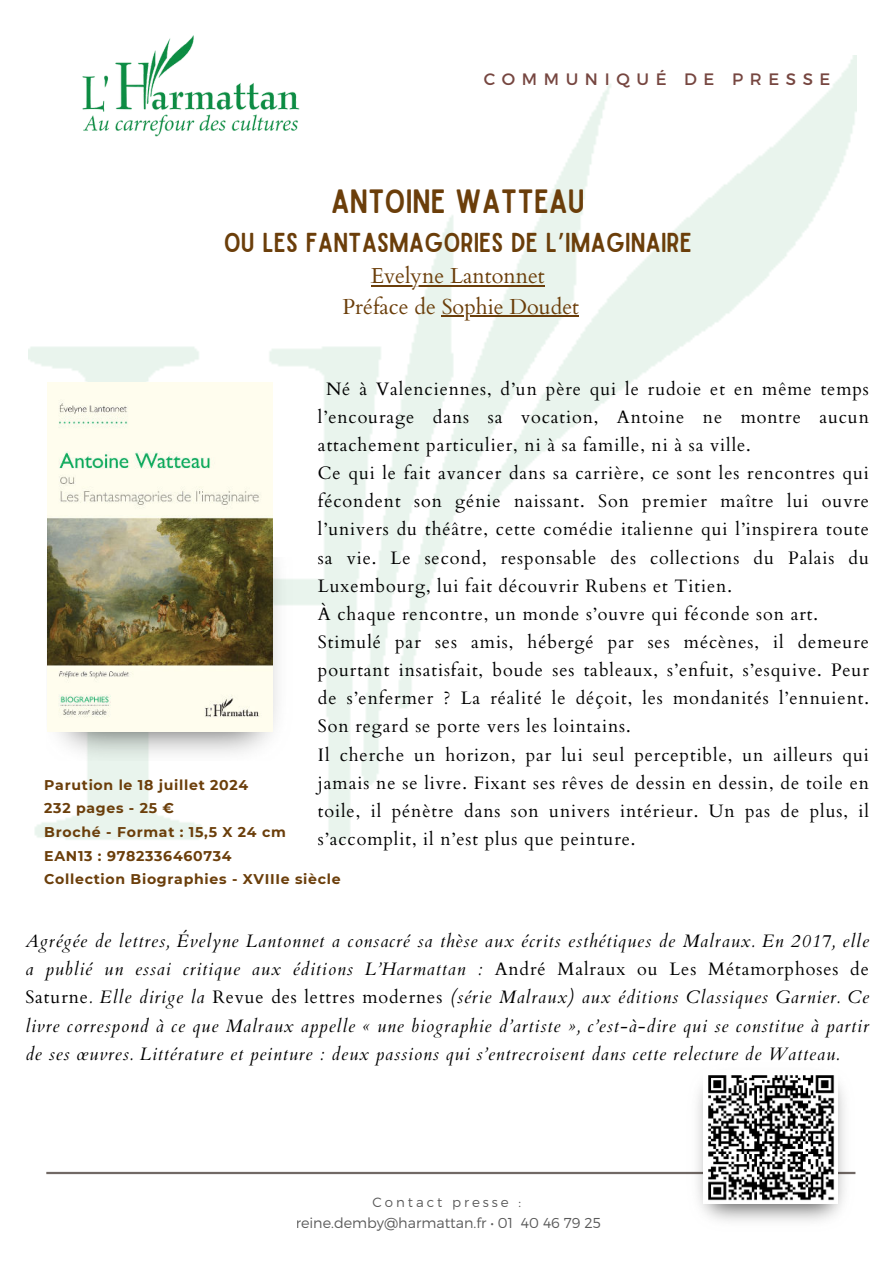
<style>
.page{position:relative;width:894px;height:1264px;background:#fff}
.page>*{position:absolute;margin:0;border:0;box-sizing:border-box;transform-origin:0 0}
.t1{font:32.1px "Sailors";color:#6b3e0a}
.t2{font:26.1px "Sailors";color:#6b3e0a}
.t3{font:21.6px/30.3px "Cardo";color:#6b3e0a;text-align:center}
.t4{font:18px/28.2px "Cardo";letter-spacing:.05em;color:#000}
.t5{font:italic 18px/28.2px "Cardo";letter-spacing:.05em;color:#000;text-align:justify}
.t6{font:16.5px "Montserrat";letter-spacing:.4em;color:#764640}
.t7{font:300 14.4px "Montserrat";color:#000}
.t8{font:700 14.1px/23.7px "Montserrat";letter-spacing:.05em;color:#6b3e0a}
.t9{font:300 13.35px "Montserrat";letter-spacing:.22em;color:#000}
.s1{font-family:"Noto Sans Gurmukhi"}
.s2{font-style:normal}
</style>
<div class="page">
<hr style="left:46px;top:1171px;width:809px;height:3px;background:#716965">
<img style="left:153px;top:35px;width:41px;height:20px">
<img style="left:28px;top:55px;width:828px;height:786px">
<img style="left:46px;top:557px;width:247px;height:203px">
<img style="left:685px;top:1085px;width:169px;height:136px">
<img style="left:703px;top:1075px;width:134px;height:128px">
<img style="left:47px;top:382px;width:225px;height:349px">
<hr style="left:371px;top:284px;width:173px;height:2px;background:#6b3e0a">
<hr style="left:441px;top:315px;width:138px;height:2px;background:#6b3e0a">
<p class="t6" style="left:483px;top:69px;width:348px">COMMUNIQUÉ DE PRESSE</p>
<h1 class="t1" style="left:330px;top:178px;width:255px">ANTOINE WATTEAU</h1>
<h2 class="t2" style="left:224px;top:223px;width:469px">OU LES FANTASMAGORIES DE L<span class="s1">’</span>IMAGINAIRE</h2>
<p class="t3" style="left:342px;top:260px;width:238px">Evelyne Lantonnet<br>Préface de Sophie Doudet</p>
<p class="t4" style="left:318px;top:373px;width:552px;text-indent:8px">Né à Valenciennes, d’un père qui le rudoie et en même temps l’encourage dans sa vocation, Antoine ne montre aucun attachement particulier, ni à sa famille, ni à sa ville.<br>Ce qui le fait avancer dans sa carrière, ce sont les rencontres qui fécondent son génie naissant. Son premier maître lui ouvre l’univers du théâtre, cette comédie italienne qui l’inspirera toute sa vie. Le second, responsable des collections du Palais du Luxembourg, lui fait découvrir Rubens et Titien.<br>À chaque rencontre, un monde s’ouvre qui féconde son art.<br>Stimulé par ses amis, hébergé par ses mécènes, il demeure pourtant insatisfait, boude ses tableaux, s’enfuit, s’esquive. Peur de s’enfermer ? La réalité le déçoit, les mondanités l’ennuient.<br>Son regard se porte vers les lointains.<br>Il cherche un horizon, par lui seul perceptible, un ailleurs qui jamais ne se livre. Fixant ses rêves de dessin en dessin, de toile en toile, il pénètre dans son univers intérieur. Un pas de plus, il s’accomplit, il n’est plus que peinture.</p>
<p class="t8" style="left:44px;top:772px;width:298px">Parution le 18 juillet 2024<br>232 pages - 25 €<br>Broché - Format : 15,5 X 24 cm<br>EAN13 : 9782336460734<br>Collection Biographies - XVIIIe siècle</p>
<p class="t5" style="left:25px;top:926px;width:844px">Agrégée de lettres, Évelyne Lantonnet a consacré sa thèse aux écrits esthétiques de Malraux. En 2017, elle a publié un essai critique aux éditions L’Harmattan : <span class="s2">André Malraux ou Les Métamorphoses de Saturne</span>. Elle dirige la <span class="s2">Revue des lettres modernes</span> (série Malraux) aux éditions Classiques Garnier. Ce livre correspond à ce que Malraux appelle « une biographie d’artiste », c’est-à-dire qui se constitue à partir de ses œuvres. Littérature et peinture : deux passions qui s’entrecroisent dans cette relecture de Watteau.</p>
<p class="t9" style="left:372px;top:1194px;width:150px">Contact presse :</p>
<p class="t7" style="left:295px;top:1214px;width:307px">reine.demby@harmattan.fr • 01 40 46 79 25</p>
</div>
